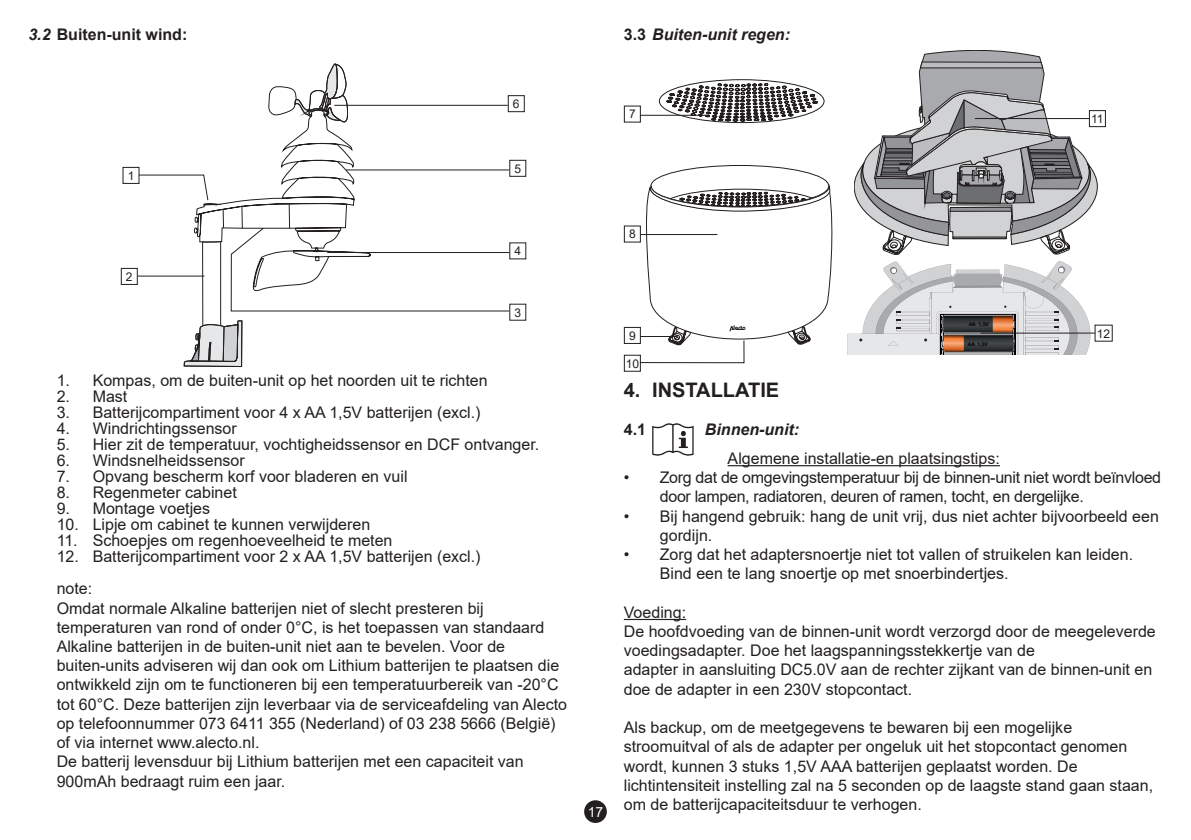
<style>
.page{position:relative;width:1191px;height:840px;background:#fff}
.page>*{position:absolute;margin:0;border:0;box-sizing:border-box;transform-origin:0 0}
.t1{font:700 20px "Arial";color:#231f20}
.t2{font:16px/19.2px "Arial";color:#231f20}
.t3{font:16px/19.2px "Arial";letter-spacing:-.02em;color:#231f20}
.t4{font:italic 700 16px "Arial";color:#231f20}
.t5{font:700 16px "Arial";color:#231f20}
.t6{font:14px "Arial";color:#fff}
.t7{font:12px "Arial";color:#231f20}
.t8{font:700 5px "Arial";color:#000002}
.s1{font-style:italic}
.s2{font-style:normal}
</style>
<div class="page">
<div style="left:584px;top:799px;width:23px;height:23px;background:#231f20;border-radius:50%"></div>
<hr style="left:727px;top:465px;width:273px;height:1px;background:#231f20">
<hr style="left:624px;top:618px;width:62px;height:1px;background:#231f20">
<svg style="left:652px;top:423px;width:41px;height:32px"></svg>
<div style="left:509px;top:160px;width:17px;height:17px;border:1px solid #231f20"></div>
<div style="left:508px;top:95px;width:17px;height:17px;border:1px solid #231f20"></div>
<div style="left:122px;top:167px;width:17px;height:17px;border:1px solid #231f20"></div>
<div style="left:121px;top:268px;width:17px;height:17px;border:1px solid #231f20"></div>
<svg style="left:138px;top:63px;width:372px;height:305px"></svg>
<svg style="left:854px;top:50px;width:243px;height:205px"></svg>
<div style="left:659px;top:79px;width:165px;height:44px;border:1px solid #231f20;border-radius:50%"></div>
<svg style="left:667px;top:83px;width:150px;height:38px"></svg>
<div style="left:624px;top:105px;width:17px;height:17px;border:1px solid #231f20"></div>
<div style="left:624px;top:225px;width:17px;height:17px;border:1px solid #231f20"></div>
<div style="left:1089px;top:110px;width:17px;height:17px;border:1px solid #231f20"></div>
<div style="left:624px;top:327px;width:17px;height:17px;border:1px solid #231f20"></div>
<hr style="left:640px;top:115px;width:66px;height:1px;background:#231f20">
<div style="left:624px;top:354px;width:17px;height:17px;border:1px solid #231f20"></div>
<svg style="left:639px;top:182px;width:193px;height:181px"></svg>
<hr style="left:975px;top:118px;width:114px;height:1px;background:#231f20">
<svg style="left:847px;top:261px;width:243px;height:94px"></svg>
<hr style="left:980px;top:332px;width:115px;height:1px;background:#231f20">
<h2 class="t5" style="left:28px;top:23px;width:160px"><span class="s1">3.2</span> Buiten-unit wind:</h2>
<p class="t7" style="left:128px;top:167px;width:8px">1</p>
<p class="t7" style="left:126px;top:268px;width:8px">2</p>
<p class="t7" style="left:513px;top:95px;width:8px">6</p>
<p class="t7" style="left:514px;top:160px;width:8px">5</p>
<p class="t7" style="left:514px;top:243px;width:8px">4</p>
<p class="t7" style="left:514px;top:304px;width:8px">3</p>
<p class="t2" style="left:57px;top:370px;width:432px">1. Kompas, om de buiten-unit op het noorden uit te richten</p>
<p class="t2" style="left:57px;top:386px;width:72px">2. Mast</p>
<p class="t2" style="left:57px;top:402px;width:425px">3. Batterijcompartiment voor 4 x AA 1,5V batterijen (excl.)</p>
<p class="t2" style="left:57px;top:418px;width:182px">4. Windrichtingssensor</p>
<p class="t2" style="left:57px;top:434px;width:484px">5. Hier zit de temperatuur, vochtigheidssensor en DCF ontvanger.</p>
<p class="t2" style="left:57px;top:450px;width:190px">6. Windsnelheidssensor</p>
<p class="t2" style="left:57px;top:466px;width:352px">7. Opvang bescherm korf voor bladeren en vuil</p>
<p class="t2" style="left:57px;top:482px;width:182px">8. Regenmeter cabinet</p>
<p class="t2" style="left:57px;top:498px;width:155px">9. Montage voetjes</p>
<p class="t2" style="left:57px;top:514px;width:315px">10. Lipje om cabinet te kunnen verwijderen</p>
<p class="t2" style="left:57px;top:530px;width:337px">11. Schoepjes om regenhoeveelheid te meten</p>
<p class="t2" style="left:57px;top:546px;width:425px">12. Batterijcompartiment voor 2 x AA 1,5V batterijen (excl.)</p>
<p class="t2" style="left:57px;top:578px;width:37px">note:</p>
<p class="t2" style="left:57px;top:598px;width:512px">Omdat normale Alkaline batterijen niet of slecht presteren bij temperaturen van rond of onder 0°C, is het toepassen van standaard Alkaline batterijen in de buiten-unit niet aan te bevelen. Voor de buiten-units adviseren wij dan ook om Lithium batterijen te plaatsen die ontwikkeld zijn om te functioneren bij een temperatuurbereik van -20°C tot 60°C. Deze batterijen zijn leverbaar via de serviceafdeling van Alecto op telefoonnummer 073 6411 355 (Nederland) of 03 238 5666 (België) of via internet www.alecto.nl.</p>
<p class="t2" style="left:57px;top:751px;width:468px">De batterij levensduur bij Lithium batterijen met een capaciteit van<br>900mAh bedraagt ruim een jaar.</p>
<h2 class="t4" style="left:624px;top:24px;width:168px"><span class="s2">3.3</span> Buiten-unit regen:</h2>
<p class="t7" style="left:629px;top:106px;width:8px">7</p>
<p class="t7" style="left:1091px;top:110px;width:14px">11</p>
<p class="t7" style="left:629px;top:226px;width:8px">8</p>
<p class="t6" style="left:587px;top:801px;width:17px">17</p>
<p class="t7" style="left:629px;top:327px;width:8px">9</p>
<p class="t7" style="left:625px;top:355px;width:15px">10</p>
<p class="t8" style="left:968px;top:320px;width:22px">AA 1,5V</p>
<p class="t8" style="left:968px;top:340px;width:22px">AA 1,5V</p>
<p class="t7" style="left:1097px;top:325px;width:15px">12</p>
<h1 class="t1" style="left:624px;top:375px;width:157px">4. INSTALLATIE</h1>
<h2 class="t5" style="left:624px;top:418px;width:24px">4.1</h2>
<h2 class="t4" style="left:705px;top:418px;width:96px">Binnen-unit:</h2>
<p class="t2" style="left:727px;top:448px;width:274px">Algemene installatie-en plaatsingstips:</p>
<p class="t3" style="left:660px;top:467px;width:503px;text-indent:-36px">• Zorg dat de omgevingstemperatuur bij de binnen-unit niet wordt beïnvloed door lampen, radiatoren, deuren of ramen, tocht, en dergelijke.</p>
<p class="t2" style="left:660px;top:506px;width:500px;text-indent:-36px">• Bij hangend gebruik: hang de unit vrij, dus niet achter bijvoorbeeld een gordijn.</p>
<p class="t2" style="left:660px;top:544px;width:475px;text-indent:-36px">• Zorg dat het adaptersnoertje niet tot vallen of struikelen kan leiden.<br>Bind een te lang snoertje op met snoerbindertjes.</p>
<p class="t2" style="left:624px;top:602px;width:64px">Voeding:</p>
<p class="t2" style="left:624px;top:621px;width:533px">De hoofdvoeding van de binnen-unit wordt verzorgd door de meegeleverde</p>
<p class="t2" style="left:624px;top:640px;width:412px">voedingsadapter. Doe het laagspanningsstekkertje van de</p>
<p class="t2" style="left:624px;top:659px;width:530px">adapter in aansluiting DC5.0V aan de rechter zijkant van de binnen-unit en</p>
<p class="t2" style="left:624px;top:679px;width:290px">doe de adapter in een 230V stopcontact.</p>
<p class="t2" style="left:624px;top:717px;width:450px">Als backup, om de meetgegevens te bewaren bij een mogelijke</p>
<p class="t2" style="left:624px;top:736px;width:505px">stroomuitval of als de adapter per ongeluk uit het stopcontact genomen</p>
<p class="t2" style="left:624px;top:755px;width:531px">wordt, kunnen 3 stuks 1,5V AAA batterijen geplaatst worden. De lichtintensiteit instelling zal na 5 seconden op de laagste stand gaan staan, om de batterijcapaciteitsduur te verhogen.</p>
</div>
